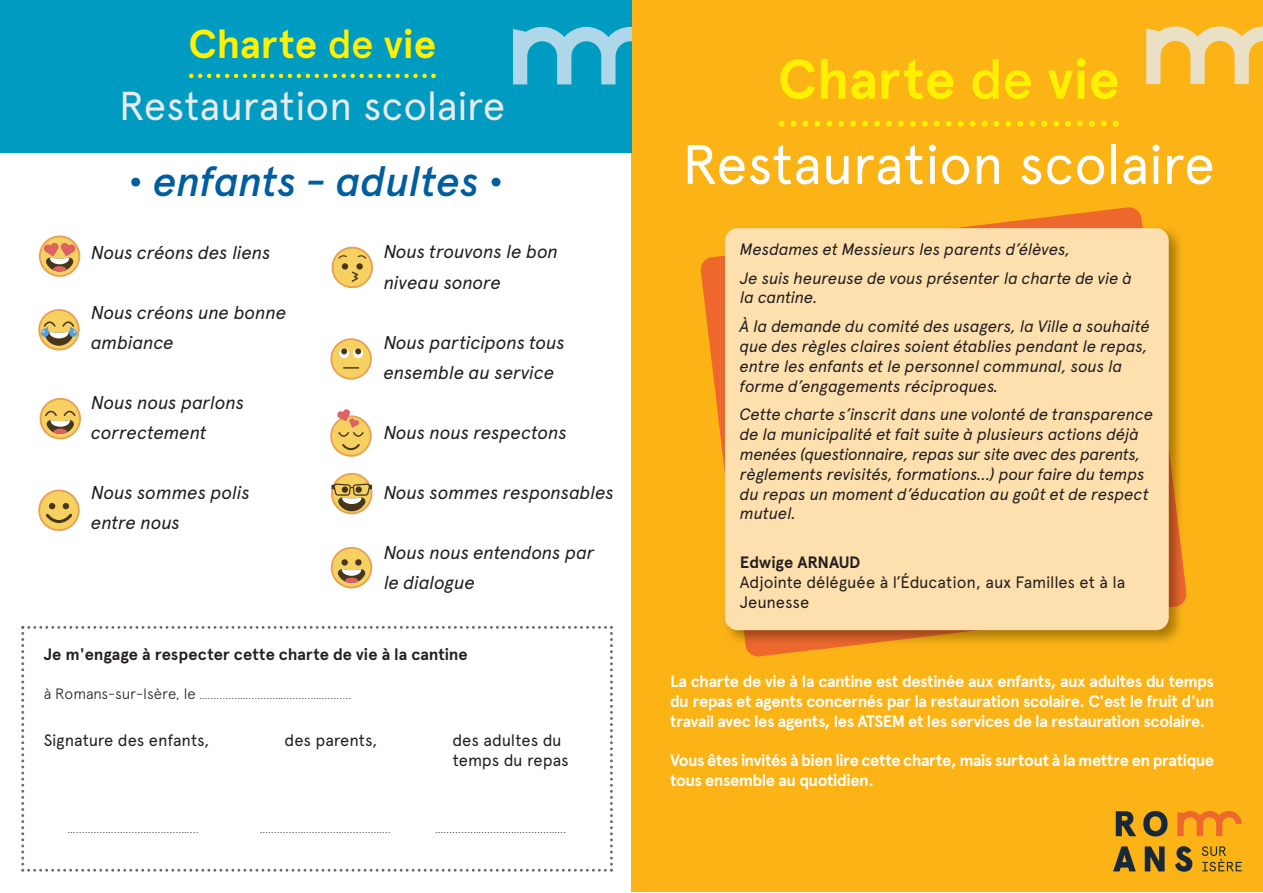
<style>
.page{position:relative;width:1263px;height:893px;background:#fff}
.page>*{position:absolute;margin:0;border:0;box-sizing:border-box;transform-origin:0 0}
.t1{font:55.65px/85.2px "Apercu Pro";letter-spacing:-.01em;color:#fff;text-align:center}
.t2{font:italic 500 42.15px "Apercu Pro";letter-spacing:-.01em;color:#005e9e}
.t3{font:40.35px/61.8px "Apercu Pro";letter-spacing:-.01em;color:#e7ebf0;text-align:center}
.t4{font:italic 18.45px/30px "Apercu Pro";letter-spacing:-.015em;color:#231f20}
.t5{font:italic 16.5px/19.8px "Apercu Pro";letter-spacing:-.015em;color:#231f20}
.t6{font:700 16.5px/19.8px "Apercu Pro";letter-spacing:-.03em;color:#fff;text-align:justify}
.t7{font:16.5px/19.8px "Apercu Pro";letter-spacing:-.01em;color:#231f20}
.t8{font:700 16.5px "Apercu Pro";letter-spacing:-.005em;color:#231f20}
.t9{font:300 10.5px "Apercu Pro";color:#231f20}
.s1{font-weight:700;color:#fff101}
.s2{font-weight:500;color:#fff101}
.s3{font-size:15px}
</style>
<div class="page">
<div style="left:631px;top:0;width:632px;height:892px;background:#fbb316"></div>
<svg style="left:1116px;top:811px;width:20px;height:25px"></svg>
<svg style="left:1143px;top:811px;width:24px;height:25px"></svg>
<svg style="left:1113px;top:846px;width:23px;height:25px"></svg>
<svg style="left:1145px;top:846px;width:19px;height:25px"></svg>
<svg style="left:1175px;top:846px;width:17px;height:26px"></svg>
<svg style="left:1202px;top:846px;width:40px;height:25px"></svg>
<svg style="left:1177px;top:811px;width:65px;height:25px"></svg>
<svg style="left:778px;top:121px;width:341px;height:6px"></svg>
<div style="left:0;top:0;width:631px;height:152px;background:#009bc0"></div>
<svg style="left:189px;top:74px;width:247px;height:4px"></svg>
<svg style="left:513px;top:27px;width:118px;height:57px"></svg>
<svg style="left:38px;top:309px;width:42px;height:42px"></svg>
<svg style="left:39px;top:398px;width:42px;height:42px"></svg>
<svg style="left:38px;top:489px;width:42px;height:42px"></svg>
<svg style="left:38px;top:235px;width:42px;height:42px"></svg>
<svg style="left:330px;top:338px;width:42px;height:42px"></svg>
<svg style="left:372px;top:485px;width:1px;height:13px"></svg>
<svg style="left:331px;top:472px;width:41px;height:43px"></svg>
<svg style="left:330px;top:547px;width:42px;height:42px"></svg>
<div style="left:341px;top:559px;width:7px;height:7px;background:#46361c;border-radius:50%"></div>
<svg style="left:355px;top:559px;width:7px;height:7px"></svg>
<svg style="left:330px;top:409px;width:42px;height:48px"></svg>
<svg style="left:331px;top:246px;width:42px;height:43px"></svg>
<svg style="left:21px;top:626px;width:592px;height:246px"></svg>
<svg style="left:700px;top:207px;width:442px;height:450px"></svg>
<img style="left:718px;top:222px;width:468px;height:427px">
<div style="left:725px;top:228px;width:444px;height:402px;background:#fee0ae;border-radius:13px"></div>
<svg style="left:1146px;top:26px;width:117px;height:58px"></svg>
<h3 class="t3" style="left:119px;top:17px;width:388px"><span class="s1">Charte</span> <span class="s2">de</span> <span class="s1">vie<br></span>Restauration scolaire</h3>
<h2 class="t2" style="left:128px;top:166px;width:378px">• enfants - adultes •</h2>
<p class="t4" style="left:91px;top:239px;width:181px">Nous créons des liens</p>
<p class="t4" style="left:91px;top:299px;width:197px">Nous créons une bonne ambiance</p>
<p class="t4" style="left:91px;top:389px;width:155px">Nous nous parlons correctement</p>
<p class="t4" style="left:91px;top:480px;width:160px">Nous sommes polis entre nous</p>
<p class="t4" style="left:384px;top:239px;width:176px">Nous trouvons le bon niveau sonore</p>
<p class="t4" style="left:384px;top:329px;width:183px">Nous participons tous ensemble au service</p>
<p class="t4" style="left:384px;top:419px;width:185px">Nous nous respectons</p>
<p class="t4" style="left:384px;top:479px;width:232px">Nous sommes responsables</p>
<p class="t4" style="left:384px;top:540px;width:213px">Nous nous entendons par le dialogue</p>
<p class="t8" style="left:44px;top:649px;width:425px">Je m'engage à respecter cette charte de vie à la cantine</p>
<p class="t9" style="left:44px;top:692px;width:309px"><span class="s3">à Romans-sur-Isère, le</span> …..........…..........…..........…..........</p>
<p class="t7" style="left:44px;top:732px;width:167px">Signature des enfants,</p>
<p class="t7" style="left:285px;top:732px;width:94px">des parents,</p>
<p class="t7" style="left:453px;top:732px;width:118px">des adultes du temps du repas</p>
<p class="t9" style="left:68px;top:826px;width:133px">…..........…..........…..........…...</p>
<p class="t9" style="left:260px;top:826px;width:133px">…..........…..........…..........…...</p>
<p class="t9" style="left:435px;top:826px;width:133px">…..........…..........…..........…...</p>
<h1 class="t1" style="left:682px;top:42px;width:534px"><span class="s1">Charte</span> <span class="s2">de</span> <span class="s1">vie<br></span>Restauration scolaire</h1>
<p class="t5" style="left:740px;top:236px;width:394px;line-height:28.8px">Mesdames et Messieurs les parents d’élèves,<br>Je suis heureuse de vous présenter la charte de vie à</p>
<p class="t5" style="left:740px;top:285px;width:412px;line-height:28.8px">la cantine.<br>À la demande du comité des usagers, la Ville a souhaité</p>
<p class="t5" style="left:740px;top:338px;width:409px">que des règles claires soient établies pendant le repas, entre les enfants et le personnel communal, sous la forme d’engagements réciproques.</p>
<p class="t5" style="left:740px;top:406px;width:415px">Cette charte s’inscrit dans une volonté de transparence de la municipalité et fait suite à plusieurs actions déjà menées (questionnaire, repas sur site avec des parents, règlements revisités, formations…) pour faire du temps du repas un moment d’éducation au goût et de respect mutuel.</p>
<p class="t8" style="left:740px;top:556px;width:122px">Edwige ARNAUD</p>
<p class="t7" style="left:740px;top:574px;width:387px">Adjointe déléguée à l’Éducation, aux Familles et à la<br>Jeunesse</p>
<p class="t6" style="left:670px;top:673px;width:545px">La charte de vie à la cantine est destinée aux enfants, aux adultes du temps du repas et agents concernés par la restauration scolaire. C'est le fruit d'un travail avec les agents, les ATSEM et les services de la restauration scolaire.</p>
<p class="t6" style="left:670px;top:752px;width:545px">Vous êtes invités à bien lire cette charte, mais surtout à la mettre en pratique tous ensemble au quotidien.</p>
</div>
